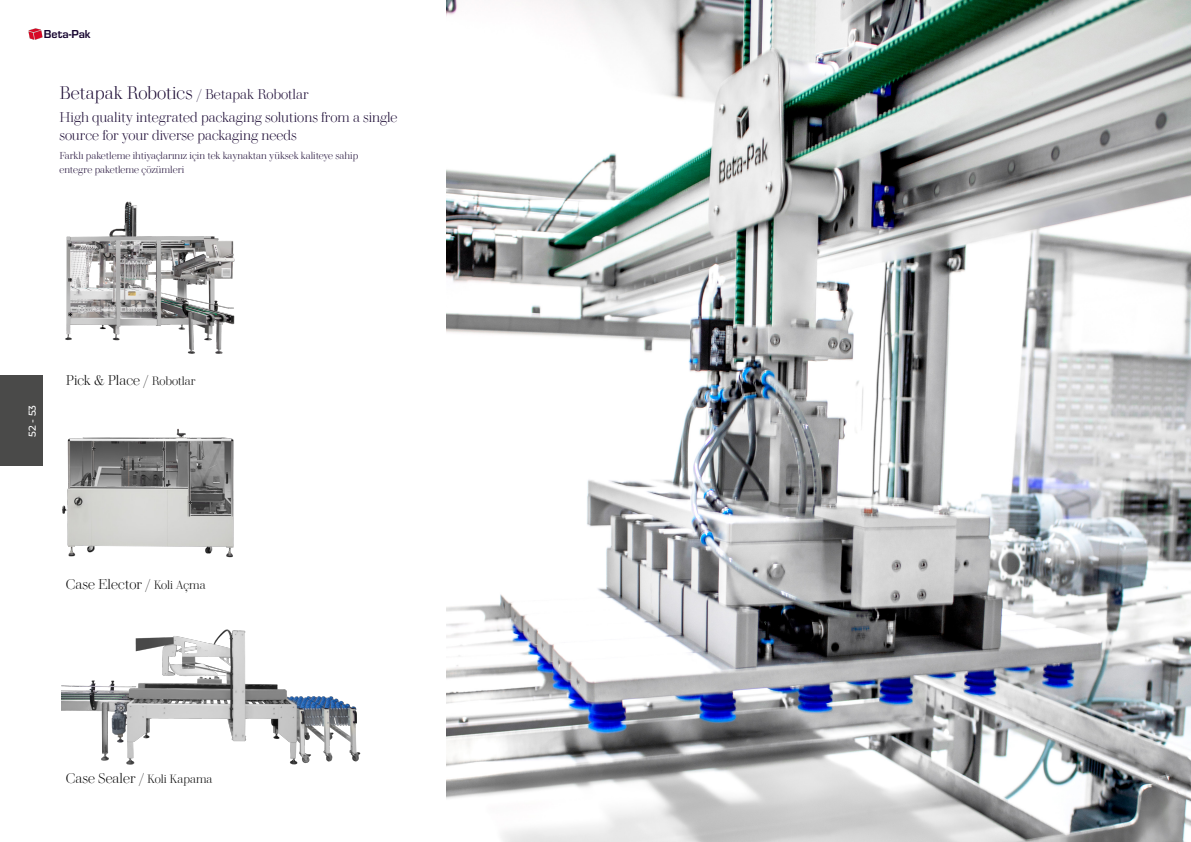
<style>
.page{position:relative;width:1191px;height:842px;background:#fff}
.page>*{position:absolute;margin:0;border:0;box-sizing:border-box;transform-origin:0 0}
.t1{font:300 14px/23.4px "Walbaum 60 pt";color:#170530}
.t2{font:300 14px "Walbaum 60 pt";color:#000}
.t3{font:700 12px "Eurostile";color:#170530}
.t4{font:300 10px/14px "Walbaum 60 pt";letter-spacing:-.005em;color:#170530}
.t5{font:500 10px "Montserrat";color:#fff}
.s1{font-size:18px}
.s2{font-size:12px}
</style>
<div class="page">
<img style="left:28px;top:28px;width:14px;height:12px">
<div style="left:0;top:376px;width:43px;height:90px;background:#4a4a49"></div>
<img style="left:62px;top:629px;width:299px;height:136px">
<img style="left:65px;top:201px;width:170px;height:153px">
<img style="left:62px;top:428px;width:172px;height:130px">
<img style="left:446px;top:0;width:745px;height:842px">
<p class="t3" style="left:44px;top:25px;width:48px">Beta-Pak</p>
<p class="t1" style="left:60px;top:81px;width:339px"><span class="s1">Betapak Robotics</span> / Betapak Robotlar<br>High quality integrated packaging solutions from a single</p>
<p class="t1" style="left:60px;top:122px;width:239px">source for your diverse packaging needs</p>
<p class="t4" style="left:59px;top:147px;width:300px">Farklı paketleme ihtiyaçlarınız için tek kaynaktan yüksek kaliteye sahip entegre paketleme çözümleri</p>
<p class="t5" style="left:25px;top:437px;width:34px;rotate:-90deg">52 - 53</p>
<p class="t2" style="left:66px;top:368px;width:131px">Pick &amp; Place / <span class="s2">Robotlar</span></p>
<p class="t2" style="left:66px;top:573px;width:141px">Case Elector / <span class="s2">Koli Açma</span></p>
<p class="t2" style="left:66px;top:767px;width:148px">Case Sealer / <span class="s2">Koli Kapama</span></p>
</div>
